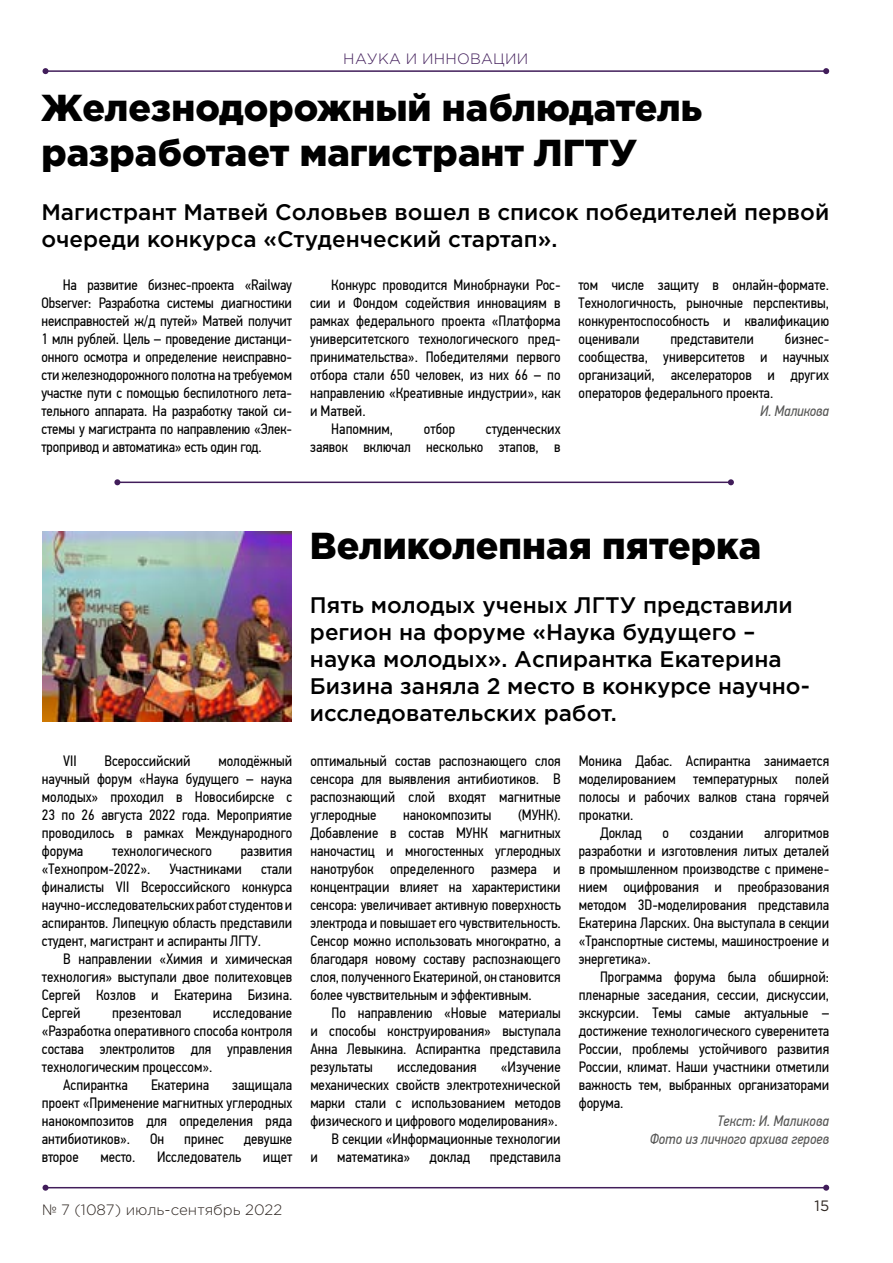
<style>
.page{position:relative;width:893px;height:1263px;background:#fff}
.page>*{position:absolute;margin:0;border:0;box-sizing:border-box;transform-origin:0 0}
.t1{font:900 37.5px/45px "Gotham Pro";color:#000}
.t2{font:500 22.5px/27px "Gotham Pro";color:#000}
.t3{font:15px/18px "PF Din Text Cond Pro";color:#000;text-align:justify}
.t4{font:italic 15px/18px "PF Din Text Cond Pro";color:#575756;text-align:right}
.t5{font:300 15px "Gotham Pro";color:#2f2722}
.t6{font:300 15px "Gotham Pro";letter-spacing:.02em;color:#411d5a}
.t7{font:15px "Gotham Pro";color:#2f2722}
</style>
<div class="page">
<hr style="left:46px;top:70px;width:780px;height:2px;background:#411d5a">
<svg style="left:43px;top:68px;width:6px;height:6px"></svg>
<svg style="left:823px;top:68px;width:6px;height:6px"></svg>
<hr style="left:46px;top:1187px;width:780px;height:1px;background:#411d5a">
<svg style="left:43px;top:1185px;width:6px;height:6px"></svg>
<svg style="left:823px;top:1185px;width:6px;height:6px"></svg>
<img style="left:42px;top:532px;width:250px;height:189px">
<hr style="left:117px;top:482px;width:614px;height:1px;background:#411d5a">
<svg style="left:114px;top:479px;width:6px;height:6px"></svg>
<svg style="left:728px;top:479px;width:6px;height:6px"></svg>
<p class="t6" style="left:343px;top:50px;width:187px">НАУКА И ИННОВАЦИИ</p>
<h1 class="t1" style="left:41px;top:85px;width:662px">Железнодорожный наблюдатель разработает магистрант ЛГТУ</h1>
<h2 class="t2" style="left:41px;top:198px;width:789px">Магистрант Матвей Соловьев вошел в список победителей первой очереди конкурса «Студенческий стартап».</h2>
<p class="t3" style="left:41px;top:276px;width:252px;text-indent:21px">На развитие бизнес-проекта «Railway Observer: Разработка системы диагностики неисправностей ж/д путей» Матвей получит 1 млн рублей. Цель – проведение дистанци&shy;онного осмотра и определение неисправно&shy;сти железнодорожного полотна на требуемом участке пути с помощью беспилотного лета&shy;тельного аппарата. На разработку такой си&shy;стемы у магистранта по направлению «Элек&shy;тропривод и автоматика» есть один год.</p>
<p class="t3" style="left:331px;top:276px;width:231px">Конкурс проводится Минобрнауки Рос-</p>
<p class="t3" style="left:579px;top:276px;width:252px">том числе защиту в онлайн-формате.<br>Технологичность, рыночные перспективы, конкурентоспособность и квалификацию оценивали</p>
<p class="t3" style="left:310px;top:294px;width:252px">сии и Фондом содействия инновациям в</p>
<p class="t3" style="left:310px;top:312px;width:252px">рамках федерального проекта «Платформа</p>
<p class="t3" style="left:310px;top:330px;width:252px">университетского технологического пред-</p>
<p class="t3" style="left:310px;top:348px;width:252px">принимательства». Победителями первого</p>
<p class="t3" style="left:310px;top:366px;width:252px">отбора стали 650 человек, из них 66 – по</p>
<p class="t3" style="left:310px;top:384px;width:252px">направлению «Креативные индустрии», как</p>
<p class="t3" style="left:310px;top:402px;width:57px">и Матвей.</p>
<p class="t3" style="left:331px;top:420px;width:63px">Напомним,</p>
<p class="t3" style="left:424px;top:420px;width:33px">отбор</p>
<p class="t3" style="left:579px;top:330px;width:252px;text-indent:206px">бизнес&shy;сообщества, университетов и научных организаций, акселераторов и других операторов федерального проекта.</p>
<p class="t4" style="left:760px;top:402px;width:70px">И. Маликова</p>
<p class="t3" style="left:670px;top:330px;width:85px">представители</p>
<p class="t3" style="left:310px;top:420px;width:252px;text-align:right">студенческих<br>заявок включал несколько этапов, в</p>
<p class="t3" style="left:42px;top:752px;width:252px;text-indent:176px">молодёжный научный форум «Наука будущего – наука молодых» проходил в Новосибирске с 23 по 26 августа 2022 года. Мероприятие проводилось в рамках Международного форума</p>
<p class="t3" style="left:63px;top:752px;width:15px">VII</p>
<p class="t3" style="left:104px;top:752px;width:88px">Всероссийский</p>
<p class="t3" style="left:112px;top:842px;width:101px">технологического</p>
<p class="t3" style="left:241px;top:842px;width:53px">развития</p>
<p class="t3" style="left:42px;top:860px;width:110px">«Технопром-2022».</p>
<p class="t3" style="left:170px;top:860px;width:74px">Участниками</p>
<p class="t3" style="left:42px;top:860px;width:252px;text-indent:219px">стали финалисты VII Всероссийского конкурса научно-исследовательских работ студентов и аспирантов. Липецкую область представили студент, магистрант и аспиранты ЛГТУ.</p>
<p class="t3" style="left:42px;top:950px;width:252px;text-indent:21px">В направлении «Химия и химическая технология» выступали двое политеховцев Сергей Козлов и Екатерина Бизина.<br>Сергей</p>
<p class="t3" style="left:112px;top:1004px;width:71px">презентовал</p>
<p class="t3" style="left:213px;top:1004px;width:81px">исследование</p>
<p class="t3" style="left:42px;top:1022px;width:252px">«Разработка оперативного способа контроля</p>
<p class="t3" style="left:42px;top:1040px;width:252px">состава электролитов для управления</p>
<p class="t3" style="left:42px;top:1058px;width:172px">технологическим процессом».</p>
<p class="t3" style="left:63px;top:1076px;width:66px">Аспирантка</p>
<p class="t3" style="left:151px;top:1076px;width:60px">Екатерина</p>
<p class="t3" style="left:42px;top:1076px;width:252px;text-indent:190px">защищала проект «Применение магнитных углеродных нанокомпозитов для определения ряда антибиотиков».</p>
<p class="t3" style="left:150px;top:1130px;width:16px">Он</p>
<p class="t3" style="left:184px;top:1130px;width:41px">принес</p>
<p class="t3" style="left:244px;top:1130px;width:50px">девушке</p>
<p class="t3" style="left:42px;top:1148px;width:39px">второе</p>
<p class="t3" style="left:101px;top:1148px;width:36px">место.</p>
<p class="t3" style="left:157px;top:1148px;width:86px">Исследователь</p>
<p class="t3" style="left:263px;top:1148px;width:31px">ищет</p>
<h1 class="t1" style="left:310px;top:522px;width:453px">Великолепная пятерка</h1>
<h2 class="t2" style="left:310px;top:591px;width:501px">Пять молодых ученых ЛГТУ представили регион на форуме «Наука будущего – наука молодых». Аспирантка Екатерина Бизина заняла 2 место в конкурсе научно&shy;исследовательских работ.</h2>
<p class="t3" style="left:310px;top:752px;width:252px">оптимальный состав распознающего слоя сенсора для выявления антибиотиков. В распознающий слой входят магнитные углеродные</p>
<p class="t3" style="left:310px;top:806px;width:252px;text-indent:208px">(МУНК).<br>Добавление в состав МУНК магнитных наночастиц и многостенных углеродных нанотрубок определенного размера и концентрации влияет на характеристики сенсора: увеличивает активную поверхность электрода и повышает его чувствительность.<br>Сенсор можно использовать многократно, а благодаря новому составу распознающего слоя, полученного Екатериной, он становится более чувствительным и эффективным.</p>
<p class="t3" style="left:310px;top:1004px;width:252px;text-indent:21px">По направлению «Новые материалы и способы конструирования» выступала Анна Левыкина. Аспирантка представила результаты</p>
<p class="t3" style="left:403px;top:806px;width:90px">нанокомпозиты</p>
<p class="t3" style="left:397px;top:1058px;width:81px">исследования</p>
<p class="t3" style="left:501px;top:1058px;width:61px">«Изучение</p>
<p class="t3" style="left:310px;top:1076px;width:252px">механических свойств электротехнической</p>
<p class="t3" style="left:310px;top:1094px;width:252px">марки стали с использованием методов</p>
<p class="t3" style="left:310px;top:1112px;width:249px">физического и цифрового моделирования».</p>
<p class="t3" style="left:332px;top:1130px;width:231px">В секции «Информационные технологии</p>
<p class="t3" style="left:310px;top:1148px;width:9px">и</p>
<p class="t3" style="left:337px;top:1148px;width:75px">математика»</p>
<p class="t3" style="left:430px;top:1148px;width:42px">доклад</p>
<p class="t3" style="left:490px;top:1148px;width:73px">представила</p>
<p class="t3" style="left:579px;top:752px;width:252px">Моника Дабас. Аспирантка занимается</p>
<p class="t3" style="left:579px;top:770px;width:252px">моделированием температурных полей</p>
<p class="t3" style="left:579px;top:788px;width:252px">полосы и рабочих валков стана горячей</p>
<p class="t3" style="left:579px;top:806px;width:56px">прокатки.</p>
<p class="t3" style="left:600px;top:824px;width:44px">Доклад</p>
<p class="t3" style="left:663px;top:824px;width:8px">о</p>
<p class="t3" style="left:690px;top:824px;width:55px">создании</p>
<p class="t3" style="left:579px;top:824px;width:252px;text-indent:185px">алгоритмов разработки и изготовления литых деталей в промышленном производстве с примене&shy;нием оцифрования и преобразования методом 3D-моделирования представила Екатерина Ларских. Она выступала в секции «Транспортные системы, машиностроение и энергетика».</p>
<p class="t3" style="left:579px;top:968px;width:252px;text-indent:21px">Программа форума была обширной: пленарные заседания, сессии, дискуссии, экскурсии. Темы самые актуальные – достижение технологического суверенитета России, проблемы устойчивого развития России, климат. Наши участники отметили важность тем, выбранных организаторами форума.</p>
<p class="t4" style="left:650px;top:1112px;width:181px">Текст: И. Маликова<br>Фото из личного архива героев</p>
<p class="t5" style="left:42px;top:1202px;width:241px">№ 7 (1087) июль-сентябрь 2022</p>
<p class="t7" style="left:815px;top:1197px;width:16px">15</p>
</div>
